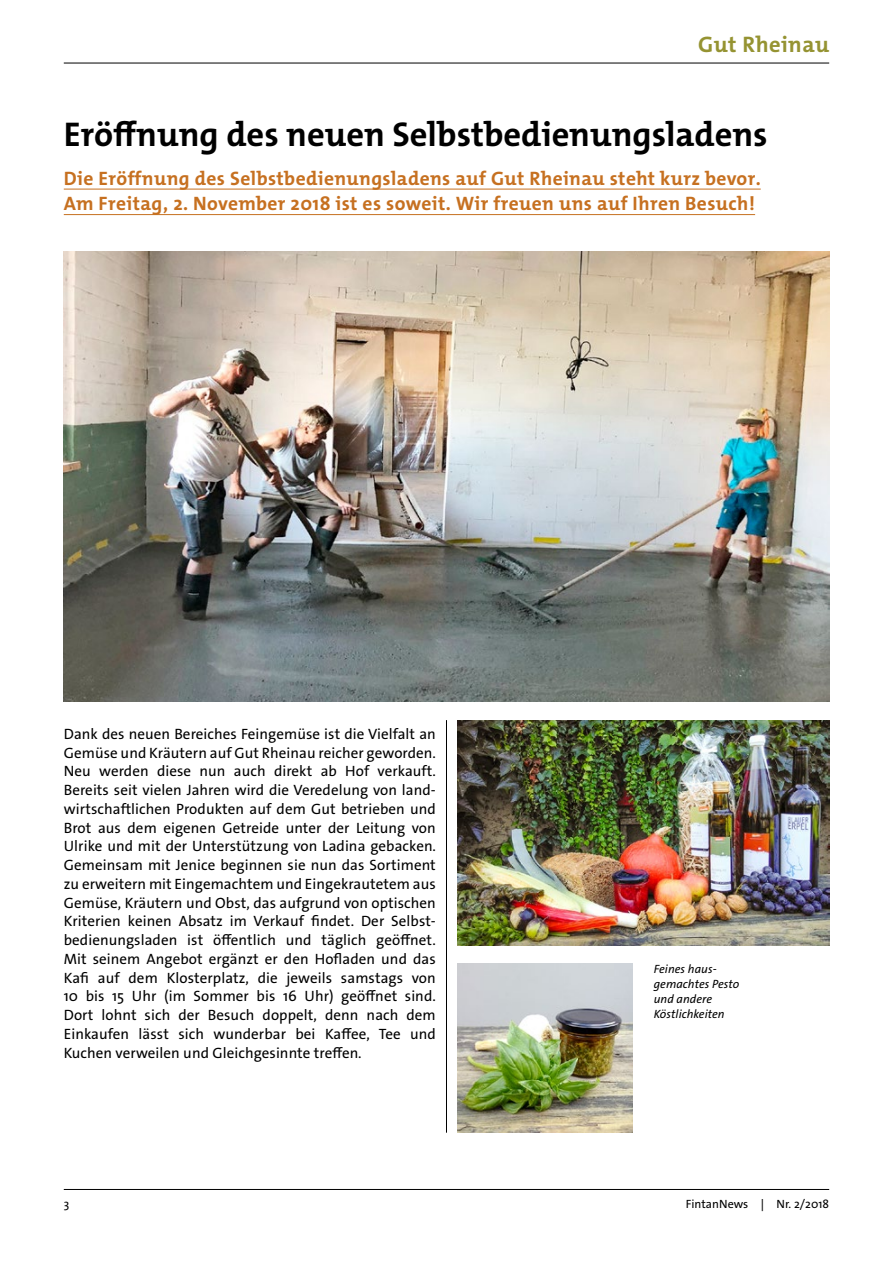
<style>
.page{position:relative;width:893px;height:1263px;background:#fff}
.page>*{position:absolute;margin:0;border:0;box-sizing:border-box;transform-origin:0 0}
.Titel{font:700 34.5px "The Mix Os F";color:#000}
.Rubrik{font:700 22.5px "The Mix Os F";letter-spacing:.02em;color:#959332}
.Lead{font:700 19.5px/25.5px "The Mix Os F";letter-spacing:.02em;color:#c67020}
.Lauftext_10_12_5pt{font:15px/18.8px "The Sans Os F";letter-spacing:.005em;color:#000;text-align:justify}
.Bildlegende{font:italic 12px/15px "The Sans Os F";letter-spacing:.005em;color:#000}
.t1{font:12px "The Sans Os F";letter-spacing:.005em;color:#000}
</style>
<div class="page">
<hr style="left:64px;top:1189px;width:765px;height:1px;background:#000">
<hr style="left:64px;top:63px;width:765px;height:1px;background:#000">
<hr style="left:64px;top:189px;width:697px;height:1px;background:#c67020">
<hr style="left:64px;top:214px;width:691px;height:1px;background:#c67020">
<img style="left:64px;top:251px;width:765px;height:450px">
<img style="left:457px;top:720px;width:372px;height:225px">
<hr style="left:446px;top:720px;width:1px;height:413px;background:#000">
<img style="left:457px;top:964px;width:175px;height:168px">
<p class="Rubrik" style="left:698px;top:30px;width:133px">Gut Rheinau</p>
<p class="Titel" style="left:64px;top:112px;width:705px">Eröffnung des neuen Selbstbedienungsladens</p>
<p class="Lead" style="left:64px;top:165px;width:698px">Die Eröffnung des Selbstbedienungsladens auf Gut Rheinau steht kurz bevor.<br>Am Freitag, 2. November 2018 ist es soweit. Wir freuen uns auf Ihren Besuch!</p>
<p class="Lauftext_10_12_5pt" style="left:64px;top:724px;width:374px">Dank des neuen Bereiches Feingemüse ist die Vielfalt an Gemüse und Kräutern auf Gut Rheinau reicher geworden.<br>Neu werden diese nun auch direkt ab Hof verkauft.<br>Bereits seit vielen Jahren wird die Veredelung von land&shy;wirtschaftlichen Produkten auf dem Gut betrieben und Brot aus dem eigenen Getreide unter der Leitung von Ulrike und mit der Unterstützung von Ladina gebacken.<br>Gemeinsam mit Jenice beginnen sie nun das Sortiment zu erweitern mit Eingemachtem und Eingekrautetem aus Gemüse, Kräutern und Obst, das aufgrund von optischen Kriterien keinen Absatz im Verkauf findet. Der Selbst&shy;bedienungsladen ist öffentlich und täglich geöffnet.<br>Mit seinem Angebot ergänzt er den Hofladen und das Kafi auf dem Klosterplatz, die jeweils samstags von 10 bis 15 Uhr (im Sommer bis 16 Uhr) geöffnet sind.<br>Dort lohnt sich der Besuch doppelt, denn nach dem Einkaufen lässt sich wunderbar bei Kaffee, Tee und Kuchen verweilen und Gleichgesinnte treffen.</p>
<p class="Bildlegende" style="left:654px;top:961px;width:87px">Feines haus&shy;gemachtes Pesto und andere<br>Köstlichkeiten</p>
<p class="t1" style="left:64px;top:1196px;width:7px">3</p>
<p class="t1" style="left:686px;top:1196px;width:145px">FintanNews ↕ Nr. 2/2018</p>
</div>
